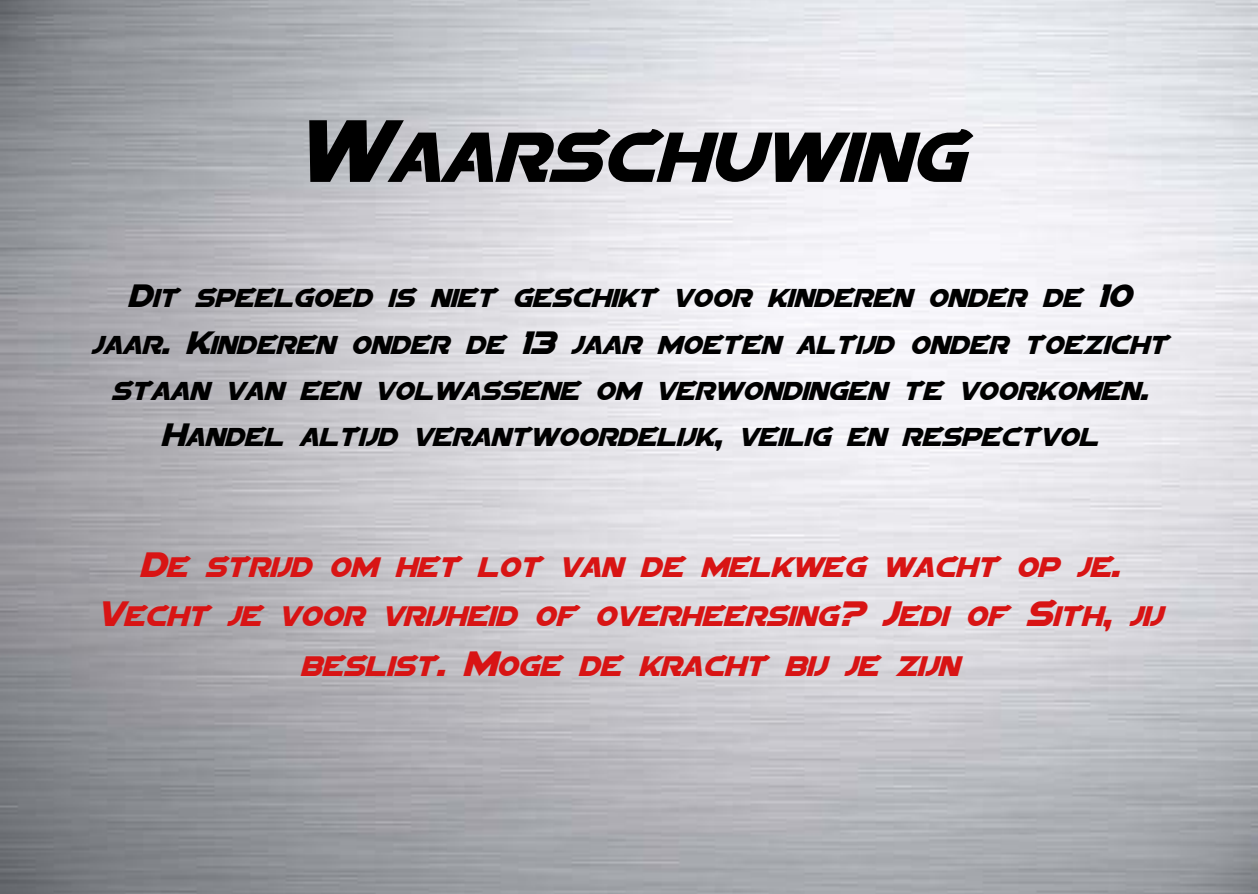
<style>
.page{position:relative;width:1258px;height:894px;background:#fff}
.page>*{position:absolute;margin:0;border:0;box-sizing:border-box;transform-origin:0 0}
.t1{font:italic 90px "Sigma Five";color:#000}
.t2{font:italic 36px/49.5px "Sigma Five";color:#d81414;text-align:center}
.t3{font:italic 33px/46.2px "Sigma Five";color:#000;text-align:center}
</style>
<div class="page">
<img style="left:0;top:0;width:1258px;height:893px">
<h1 class="t1" style="left:295px;top:85px;width:672px">Waarschuwing</h1>
<p class="t3" style="left:92px;top:270px;width:1079px">Dit speelgoed is niet geschikt voor kinderen onder de 10 jaar. Kinderen onder de 13 jaar moeten altijd onder toezicht staan van een volwassene om verwondingen te voorkomen.<br>Handel altijd verantwoordelijk, veilig en respectvol</p>
<p class="t2" style="left:97px;top:536px;width:1067px">De strijd om het lot van de melkweg wacht op je.<br>Vecht je voor vrijheid of overheersing? Jedi of Sith, jij beslist. Moge de kracht bij je zijn</p>
</div>
